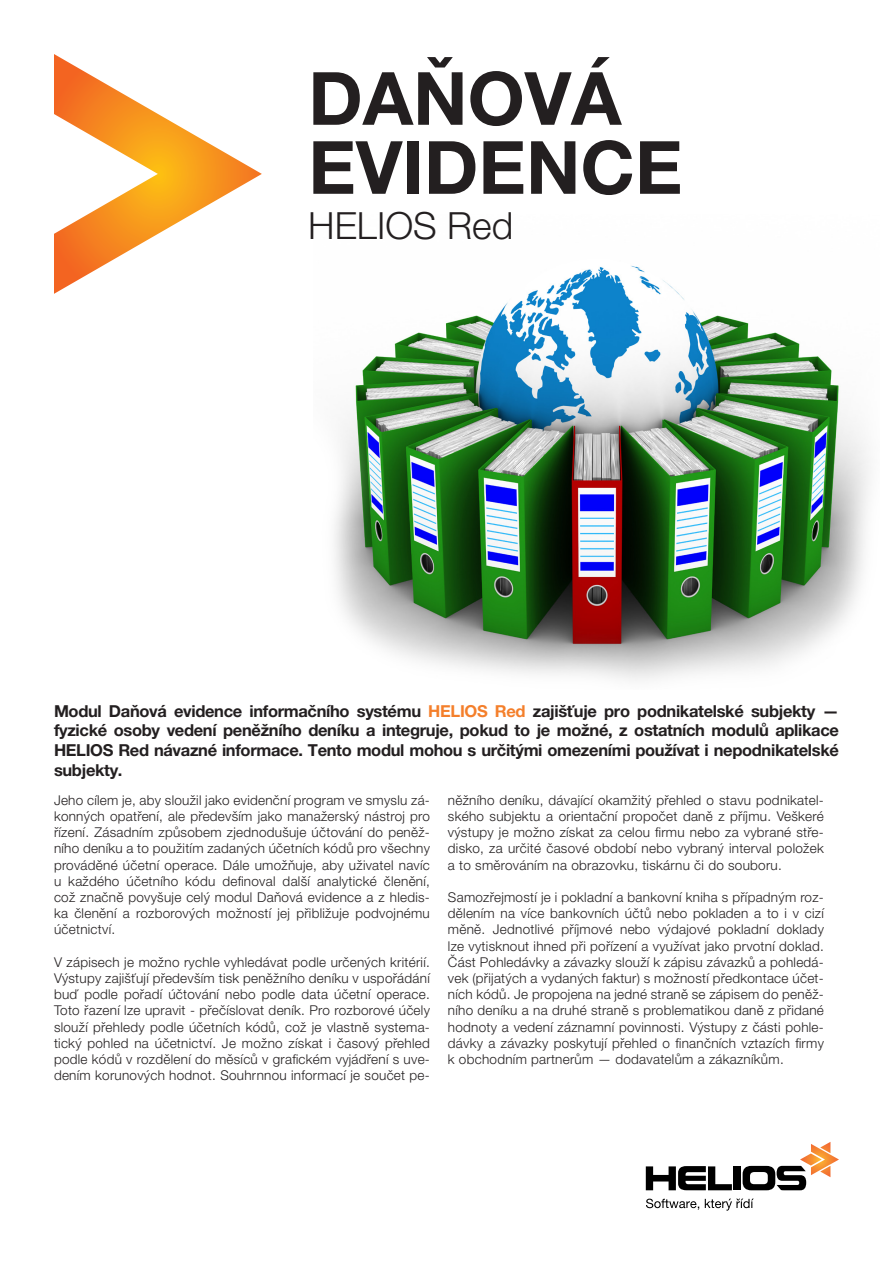
<style>
.page{position:relative;width:893px;height:1263px;background:#fff}
.page>*{position:absolute;margin:0;border:0;box-sizing:border-box;transform-origin:0 0}
.t1{font:700 73.5px "Helvetica Neue LT Pro";color:#231f20}
.t2{font:300 37.5px "Helvetica Neue LT Pro";color:#231f20}
.t3{font:700 16.5px/19.8px "Helvetica Neue LT Pro";letter-spacing:-.02em;color:#231f20;text-align:justify}
.hlavní_text_odrážky{font:300 13.5px/16.2px "Helvetica Neue LT Pro";letter-spacing:.02em;color:#231f20;text-align:justify}
.s1{color:#f47f2b}
</style>
<div class="page">
<img style="left:334px;top:265px;width:535px;height:416px">
<div style="left:733px;top:1166px;width:8px;height:24px;background:#000"></div>
<svg style="left:646px;top:1166px;width:86px;height:24px"></svg>
<svg style="left:743px;top:1142px;width:96px;height:48px"></svg>
<svg style="left:646px;top:1198px;width:53px;height:12px"></svg>
<svg style="left:705px;top:1198px;width:49px;height:13px"></svg>
<svg style="left:54px;top:54px;width:208px;height:240px"></svg>
<p class="t1" style="left:308px;top:53px;width:315px">DAŇOVÁ</p>
<p class="t1" style="left:308px;top:122px;width:376px">EVIDENCE</p>
<p class="t2" style="left:308px;top:202px;width:206px">HELIOS Red</p>
<p class="t3" style="left:54px;top:700px;width:786px">Modul Daňová evidence informačního systému <span class="s1">HELIOS Red</span> zajišťuje pro podnikatelské subjekty — fyzické osoby vedení peněžního deníku a integruje, pokud to je možné, z ostatních modulů aplikace HELIOS Red návazné informace. Tento modul mohou s určitými omezeními používat i nepodnikatelské subjekty.</p>
<p class="hlavní_text_odrážky" style="left:54px;top:792px;width:377px">Jeho cílem je, aby sloužil jako evidenční program ve smyslu zá&shy;konných opatření, ale především jako manažerský nástroj pro řízení. Zásadním způsobem zjednodušuje účtování do peněž&shy;ního deníku a to použitím zadaných účetních kódů pro všechny prováděné účetní operace. Dále umožňuje, aby uživatel navíc u každého účetního kódu definoval další analytické členění, což značně povyšuje celý modul Daňová evidence a z hledis&shy;ka členění a rozborových možností jej přibližuje podvojnému účetnictví.</p>
<p class="hlavní_text_odrážky" style="left:54px;top:954px;width:377px">V zápisech je možno rychle vyhledávat podle určených kritérií.<br>Výstupy zajišťují především tisk peněžního deníku v uspořádání buď podle pořadí účtování nebo podle data účetní operace.<br>Toto řazení lze upravit - přečíslovat deník. Pro rozborové účely slouží přehledy podle účetních kódů, což je vlastně systema&shy;tický pohled na účetnictví. Je možno získat i časový přehled podle kódů v rozdělení do měsíců v grafickém vyjádření s uve&shy;dením korunových hodnot. Souhrnnou informací je součet pe-</p>
<p class="hlavní_text_odrážky" style="left:448px;top:792px;width:377px">něžního deníku, dávající okamžitý přehled o stavu podnikatel&shy;ského subjektu a orientační propočet daně z příjmu. Veškeré výstupy je možno získat za celou firmu nebo za vybrané stře&shy;disko, za určité časové období nebo vybraný interval položek a to směrováním na obrazovku, tiskárnu či do souboru.</p>
<p class="hlavní_text_odrážky" style="left:448px;top:889px;width:377px">Samozřejmostí je i pokladní a bankovní kniha s případným roz&shy;dělením na více bankovních účtů nebo pokladen a to i v cizí měně. Jednotlivé příjmové nebo výdajové pokladní doklady lze vytisknout ihned při pořízení a využívat jako prvotní doklad.<br>Část Pohledávky a závazky slouží k zápisu závazků a pohledá&shy;vek (přijatých a vydaných faktur) s možností předkontace účet&shy;ních kódů. Je propojena na jedné straně se zápisem do peněž&shy;ního deníku a na druhé straně s problematikou daně z přidané hodnoty a vedení záznamní povinnosti. Výstupy z části pohle&shy;dávky a závazky poskytují přehled o finančních vztazích firmy k obchodním partnerům — dodavatelům a zákazníkům.</p>
</div>
